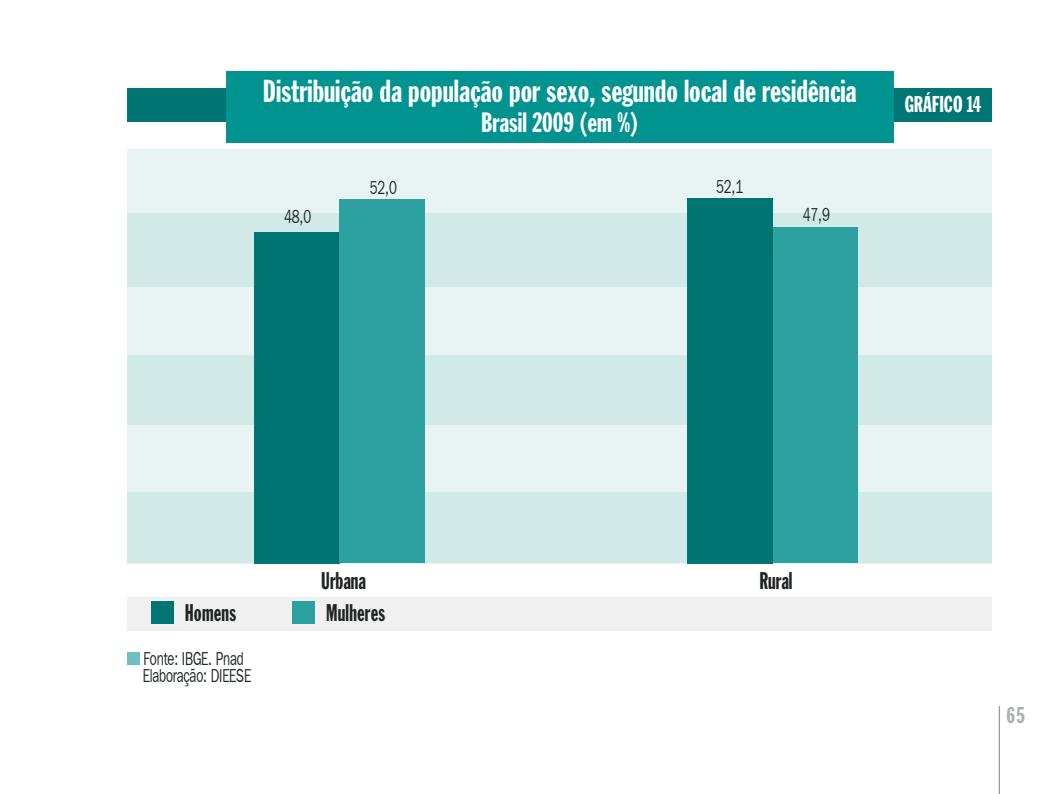
<style>
.page{position:relative;width:1063px;height:794px;background:#fff}
.page>*{position:absolute;margin:0;border:0;box-sizing:border-box;transform-origin:0 0}
.t1{font:31.25px "Franklin Gothic Extra Cond";color:#fff}
.t2{font:27.5px "Franklin Gothic Extra Cond";color:#fff}
.t3{font:23.75px "Franklin Gothic Extra Cond";letter-spacing:.01em;color:#1e2522;scale:.9 1}
.t4{font:22.5px "Franklin Gothic Extra Cond";color:#fff}
.t5{font:22.5px "Franklin Gothic Extra Cond";color:#adb0b1}
.t6{font:18.75px/17.5px "Franklin Gothic IT Cby BT";letter-spacing:-.01em;color:#1e2522;scale:.7 1}
</style>
<div class="page">
<div style="left:128px;top:89px;width:864px;height:33px;background:#007674"></div>
<div style="left:226px;top:71px;width:668px;height:71px;background:#009390"></div>
<hr style="left:999px;top:706px;width:1px;height:88px;background:#989b9c">
<div style="left:128px;top:652px;width:12px;height:13px;background:#71bfbe"></div>
<svg style="left:128px;top:150px;width:864px;height:413px;background:#dceeed"></svg>
<div style="left:128px;top:597px;width:864px;height:33px;background:#eaeaea"></div>
<div style="left:151px;top:601px;width:22px;height:23px;background:#007674"></div>
<div style="left:293px;top:601px;width:22px;height:23px;background:#2da19f"></div>
<div style="left:255px;top:232px;width:85px;height:331px;background:#007674"></div>
<div style="left:772px;top:228px;width:85px;height:335px;background:#2da19f"></div>
<div style="left:340px;top:199px;width:85px;height:364px;background:#2da19f"></div>
<div style="left:687px;top:198px;width:85px;height:365px;background:#007674"></div>
<p class="t1" style="left:263px;top:75px;width:595px">Distribuição da população por sexo, segundo local de residência</p>
<p class="t2" style="left:481px;top:108px;width:159px">Brasil 2009 (em %)</p>
<p class="t6" style="left:284px;top:208px;width:40px">48,0</p>
<p class="t6" style="left:370px;top:178px;width:40px">52,0</p>
<p class="t6" style="left:716px;top:177px;width:40px">52,1</p>
<p class="t6" style="left:803px;top:205px;width:40px">47,9</p>
<p class="t4" style="left:905px;top:92px;width:18px">Gráfic</p>
<p class="t4" style="left:953px;top:92px;width:30px">o 14</p>
<p class="t3" style="left:321px;top:567px;width:51px">Urbana</p>
<p class="t3" style="left:760px;top:567px;width:38px">Rural</p>
<p class="t3" style="left:185px;top:600px;width:59px">Homens</p>
<p class="t3" style="left:326px;top:600px;width:67px">Mulheres</p>
<p class="t6" style="left:143px;top:649px;width:156px">Fonte: IBGE. Pnad<br>Elaboração: DIEESE</p>
<p class="t5" style="left:1006px;top:702px;width:20px">65</p>
</div>
